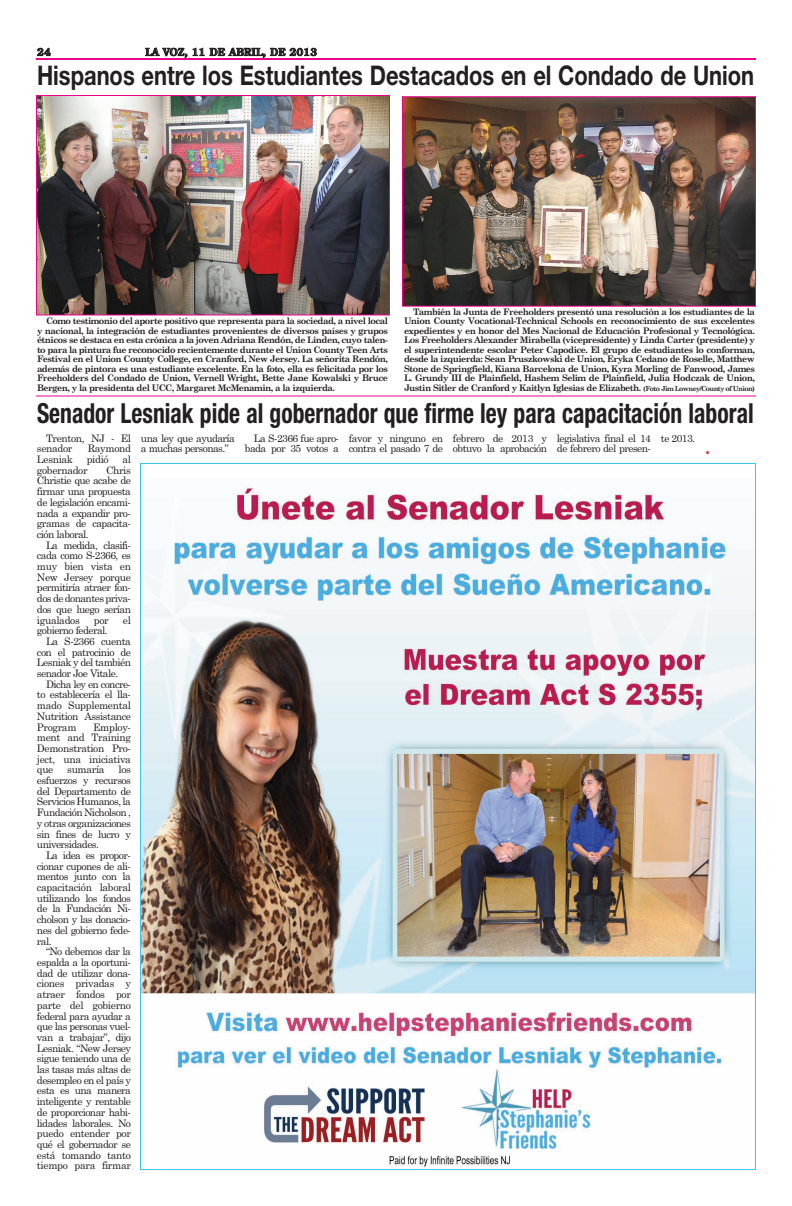
<style>
.page{position:relative;width:792px;height:1206px;background:#fff}
.page>*{position:absolute;margin:0;border:0;box-sizing:border-box;transform-origin:0 0}
.t1{font:700 condensed 27.6px "Helvetica Neue";color:#231f20;scale:.85 1}
.t2{font:700 27.1px "Helvetica Neue";color:#231f20;scale:.81 1}
.t3{font:14px "Century Schoolbook";color:#b9372e}
.t4{font:10.3px/10.7px "Century Schoolbook";letter-spacing:-.055em;color:#231f20}
.t5{font:10.3px/10.7px "Century Schoolbook";letter-spacing:-.035em;color:#231f20}
.t6{font:700 10px "Century Old Style Std";letter-spacing:.025em;color:#231f20}
.t7{font:700 9px/9.5px "Century Schoolbook";letter-spacing:-.055em;color:#231f20;text-align:justify}
.s1{font-size:7px}
</style>
<div class="page">
<hr style="left:36px;top:58px;width:720px;height:2px;background:#ed028c">
<img style="left:142px;top:485px;width:612px;height:682px">
<img style="left:38px;top:97px;width:350px;height:217px">
<div style="left:36px;top:95px;width:354px;height:221px;border:1px solid #ed028c"></div>
<img style="left:404px;top:98px;width:350px;height:207px">
<div style="left:402px;top:96px;width:354px;height:211px;border:1px solid #ed028c"></div>
<hr style="left:36px;top:396px;width:720px;height:1px;background:#ed028c">
<p class="t6" style="left:37px;top:46px;width:15px">24</p>
<p class="t6" style="left:145px;top:46px;width:173px">LA VOZ, 11 DE ABRIL, DE 2013</p>
<p class="t2" style="left:37px;top:59px;width:887px">Hispanos entre los Estudiantes Destacados en el Condado de Union</p>
<p class="t7" style="left:404px;top:307px;width:352px;text-indent:9px">También la Junta de Freeholders presentó una resolución a los estudiantes de la Union County Vocational-Technical Schools en reconocimiento de sus excelentes expedientes y en honor del Mes Nacional de Educación Profesional y Tecnológica.<br>Los Freeholders Alexander Mirabella (vicepresidente) y Linda Carter (presidente) y el superintendente escolar Peter Capodice. El grupo de estudiantes lo conforman, desde la izquierda: Sean Pruszkowski de Union, Eryka Cedano de Roselle, Matthew Stone de Springfield, Kiana Barcelona de Union, Kyra Morling de Fanwood, James L. Grundy III de Plainfield, Hashem Selim de Plainfield, Julia Hodczak de Union, Justin Sitler de Cranford y Kaitlyn Iglesias de Elizabeth. <span class="s1">(Foto Jim Lowney/County of Union)</span></p>
<p class="t7" style="left:37px;top:317px;width:353px;text-indent:9px">Como testimonio del aporte positivo que representa para la sociedad, a nivel local y nacional, la integración de estudiantes provenientes de diversos países y grupos étnicos se destaca en esta crónica a la joven Adriana Rendón, de Linden, cuyo talen&shy;to para la pintura fue reconocido recientemente durante el Union County Teen Arts Festival en el Union County College, en Cranford, New Jersey. La señorita Rendón, además de pintora es una estudiante excelente. En la foto, ella es felicitada por los Freeholders del Condado de Union, Vernell Wright, Bette Jane Kowalski y Bruce Bergen, y la presidenta del UCC, Margaret McMenamin, a la izquierda.</p>
<p class="t1" style="left:37px;top:396px;width:845px">Senador Lesniak pide al gobernador que firme ley para capacitación laboral</p>
<p class="t5" style="left:37px;top:433px;width:96px;text-indent:9px">Trenton, NJ - El senador</p>
<p class="t4" style="left:245px;top:433px;width:96px;text-align:right">La S-2366 fue apro&shy;bada por 35 votos a</p>
<p class="t4" style="left:453px;top:433px;width:96px">febrero de 2013 y obtuvo la aprobación</p>
<p class="t4" style="left:141px;top:433px;width:96px">una ley que ayudaría a muchas personas.”</p>
<p class="t4" style="left:349px;top:433px;width:96px">favor y ninguno en contra el pasado 7 de</p>
<p class="t4" style="left:557px;top:433px;width:96px">legislativa final el 14 de febrero del presen-</p>
<p class="t4" style="left:661px;top:433px;width:36px">te 2013.</p>
<p class="t5" style="left:88px;top:443px;width:45px">Raymond</p>
<p class="t3" style="left:703px;top:445px;width:10px">•</p>
<p class="t5" style="left:37px;top:454px;width:38px">Lesniak</p>
<p class="t4" style="left:87px;top:454px;width:24px">pidió</p>
<p class="t4" style="left:122px;top:454px;width:10px">al</p>
<p class="t5" style="left:37px;top:465px;width:52px">gobernador</p>
<p class="t4" style="left:106px;top:465px;width:26px">Chris</p>
<p class="t4" style="left:37px;top:476px;width:96px">Christie que acabe de</p>
<p class="t4" style="left:37px;top:486px;width:95px">firmar una propuesta</p>
<p class="t4" style="left:37px;top:497px;width:96px">de legislación encami-</p>
<p class="t4" style="left:37px;top:508px;width:95px">nada a expandir pro-</p>
<p class="t4" style="left:37px;top:518px;width:96px">gramas de capacita-</p>
<p class="t4" style="left:37px;top:529px;width:53px">ción laboral.</p>
<p class="t4" style="left:46px;top:540px;width:87px">La medida, clasifi-</p>
<p class="t4" style="left:37px;top:550px;width:96px">cada como S-2366, es</p>
<p class="t5" style="left:37px;top:561px;width:96px">muy bien vista en</p>
<p class="t5" style="left:37px;top:572px;width:95px">New Jersey porque</p>
<p class="t4" style="left:37px;top:583px;width:96px">permitiría atraer fon-</p>
<p class="t4" style="left:37px;top:593px;width:96px">dos de donantes priva-</p>
<p class="t4" style="left:37px;top:604px;width:95px">dos que luego serían</p>
<p class="t5" style="left:37px;top:615px;width:44px">igualados</p>
<p class="t4" style="left:94px;top:615px;width:16px">por</p>
<p class="t4" style="left:123px;top:615px;width:10px">el</p>
<p class="t4" style="left:37px;top:625px;width:72px">gobierno federal.</p>
<p class="t4" style="left:46px;top:636px;width:87px">La S-2366 cuenta</p>
<p class="t4" style="left:37px;top:647px;width:96px">con el patrocinio de</p>
<p class="t4" style="left:37px;top:657px;width:96px">Lesniak y del también</p>
<p class="t4" style="left:37px;top:668px;width:83px">senador Joe Vitale.</p>
<p class="t4" style="left:46px;top:679px;width:87px">Dicha ley en concre-</p>
<p class="t4" style="left:37px;top:690px;width:96px">to establecería el lla-</p>
<p class="t5" style="left:37px;top:700px;width:96px">mado Supplemental</p>
<p class="t4" style="left:37px;top:711px;width:95px">Nutrition Assistance</p>
<p class="t5" style="left:37px;top:722px;width:41px">Program</p>
<p class="t4" style="left:37px;top:722px;width:96px;text-align:justify;text-indent:56px">Employ - ment and Training Demonstration Pro - ject, una iniciativa que</p>
<p class="t5" style="left:67px;top:764px;width:39px">sumaría</p>
<p class="t4" style="left:119px;top:764px;width:14px">los</p>
<p class="t4" style="left:37px;top:775px;width:96px">esfuerzos y recursos</p>
<p class="t4" style="left:37px;top:786px;width:96px">del Departamento de</p>
<p class="t4" style="left:37px;top:797px;width:95px">Servicios Humanos, la</p>
<p class="t4" style="left:37px;top:807px;width:95px">Fundación Nicholson ,</p>
<p class="t4" style="left:37px;top:818px;width:95px">y otras organizaciones</p>
<p class="t4" style="left:37px;top:829px;width:95px">sin fines de lucro y</p>
<p class="t4" style="left:37px;top:839px;width:63px">universidades.</p>
<p class="t4" style="left:46px;top:850px;width:87px">La idea es propor-</p>
<p class="t4" style="left:37px;top:861px;width:95px">cionar cupones de ali-</p>
<p class="t4" style="left:37px;top:871px;width:95px">mentos junto con la</p>
<p class="t5" style="left:37px;top:882px;width:96px">capacitación laboral</p>
<p class="t4" style="left:37px;top:893px;width:95px">utilizando los fondos</p>
<p class="t4" style="left:37px;top:904px;width:96px">de la Fundación Ni -</p>
<p class="t4" style="left:37px;top:914px;width:96px">cholson y las donacio-</p>
<p class="t4" style="left:37px;top:925px;width:96px">nes del gobierno fede-</p>
<p class="t4" style="left:37px;top:936px;width:16px">ral.</p>
<p class="t4" style="left:46px;top:946px;width:87px">“No debemos dar la</p>
<p class="t4" style="left:37px;top:957px;width:96px">espalda a la oportuni-</p>
<p class="t4" style="left:37px;top:968px;width:96px">dad de utilizar dona-</p>
<p class="t5" style="left:37px;top:979px;width:96px">ciones privadas y</p>
<p class="t5" style="left:37px;top:989px;width:96px">atraer fondos por</p>
<p class="t5" style="left:37px;top:1000px;width:95px">parte del gobierno</p>
<p class="t4" style="left:37px;top:1011px;width:96px">federal para ayudar a</p>
<p class="t4" style="left:37px;top:1021px;width:95px">que las personas vuel-</p>
<p class="t4" style="left:37px;top:1032px;width:96px">van a trabajar”, dijo</p>
<p class="t4" style="left:37px;top:1043px;width:96px">Lesniak. “New Jersey</p>
<p class="t4" style="left:37px;top:1053px;width:95px">sigue teniendo una de</p>
<p class="t4" style="left:37px;top:1064px;width:95px">las tasas más altas de</p>
<p class="t4" style="left:37px;top:1075px;width:96px">desempleo en el país y</p>
<p class="t4" style="left:37px;top:1086px;width:96px">esta es una manera</p>
<p class="t4" style="left:37px;top:1096px;width:96px">inteligente y rentable</p>
<p class="t4" style="left:37px;top:1107px;width:96px">de proporcionar habi-</p>
<p class="t4" style="left:37px;top:1118px;width:95px">lidades laborales. No</p>
<p class="t5" style="left:37px;top:1128px;width:95px">puedo entender por</p>
<p class="t4" style="left:37px;top:1139px;width:95px">qué el gobernador se</p>
<p class="t5" style="left:37px;top:1150px;width:95px">está tomando tanto</p>
<p class="t5" style="left:37px;top:1160px;width:95px">tiempo para firmar</p>
</div>
